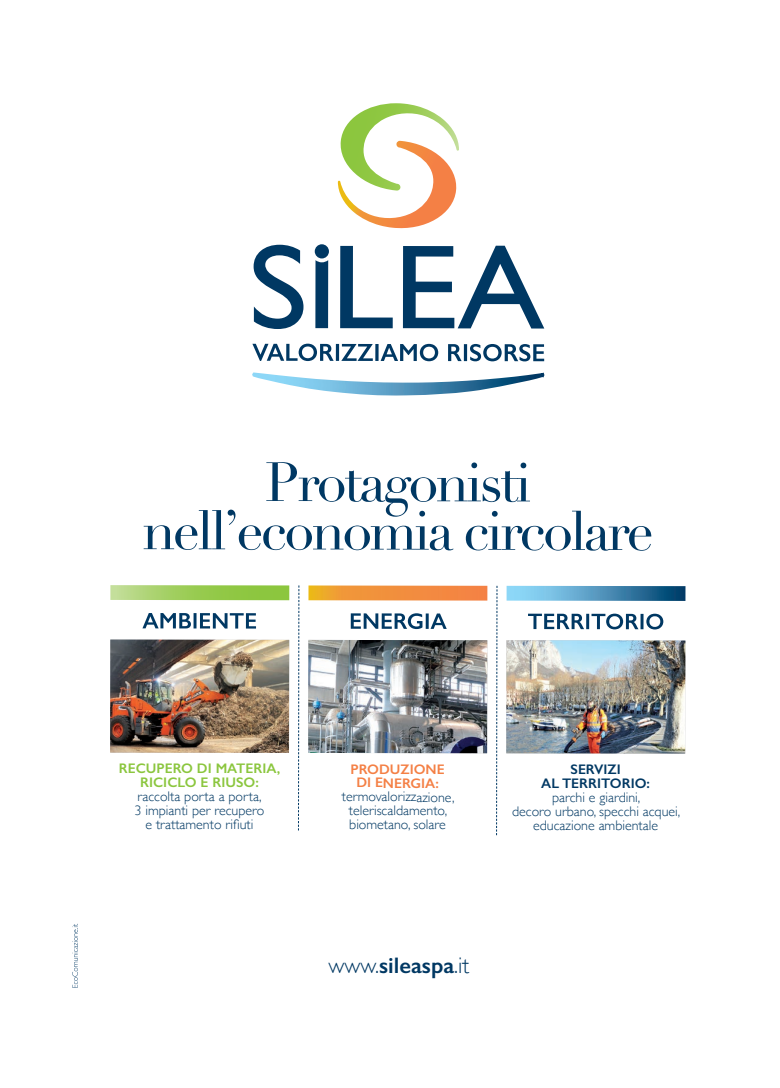
<style>
.page{position:relative;width:780px;height:1088px;background:#fff}
.page>*{position:absolute;margin:0;border:0;box-sizing:border-box;transform-origin:0 0}
.t1{font:54.25px/48.4px "Didot";letter-spacing:-.05em;color:#003863;text-align:center}
.t2{font:600 22.5px "Gill Sans";color:#003863}
.t3{font:300 13.88px/13.9px "Gill Sans";letter-spacing:-.005em;color:#003863;text-align:center}
.s1{font-weight:600;color:#8bc63e}
.s2{font-weight:600;color:#f48045}
.s3{font-weight:600}
.s4{font-weight:300}
</style>
<div class="page">
<svg style="left:308px;top:585px;width:179px;height:15px;background:#f19643"></svg>
<svg style="left:351px;top:613px;width:95px;height:16px"></svg>
<svg style="left:110px;top:585px;width:179px;height:15px;background:#9fce5e"></svg>
<svg style="left:142px;top:613px;width:114px;height:15px"></svg>
<svg style="left:506px;top:586px;width:179px;height:15px;background:#5296bc"></svg>
<svg style="left:528px;top:614px;width:135px;height:15px"></svg>
<svg style="left:252px;top:372px;width:293px;height:24px"></svg>
<svg style="left:253px;top:245px;width:50px;height:84px"></svg>
<svg style="left:315px;top:260px;width:13px;height:68px"></svg>
<svg style="left:340px;top:246px;width:53px;height:82px"></svg>
<svg style="left:403px;top:246px;width:141px;height:82px"></svg>
<div style="left:315px;top:244px;width:14px;height:14px;background:#003863;border-radius:50%"></div>
<svg style="left:252px;top:344px;width:292px;height:17px"></svg>
<svg style="left:338px;top:103px;width:121px;height:126px"></svg>
<svg style="left:298px;top:585px;width:1px;height:246px"></svg>
<svg style="left:496px;top:585px;width:1px;height:251px"></svg>
<img style="left:110px;top:639px;width:179px;height:114px">
<img style="left:308px;top:640px;width:179px;height:113px">
<img style="left:506px;top:640px;width:179px;height:113px">
<svg style="left:72px;top:924px;width:6px;height:64px"></svg>
<p class="t1" style="left:142px;top:459px;width:513px">Protagonisti nell’economia circolare</p>
<p class="t3" style="left:119px;top:761px;width:163px"><span class="s1">RECUPERO DI MATERIA,<br>RICICLO E RIUSO: </span>raccolta porta a porta,<br>3 impianti per recupero<br>e trattamento rifiuti</p>
<p class="t3" style="left:342px;top:761px;width:114px"><span class="s2">PRODUZIONE<br>DI ENERGIA: </span>termovalorizzazione, teleriscaldamento, biometano, solare</p>
<p class="t3" style="left:512px;top:762px;width:170px"><span class="s3">SERVIZI<br>AL TERRITORIO:<br></span>parchi e giardini,<br>decoro urbano, specchi acquei, educazione ambientale</p>
<p class="t2" style="left:328px;top:951px;width:142px"><span class="s4">www.</span>sileaspa<span class="s4">.it</span></p>
</div>
